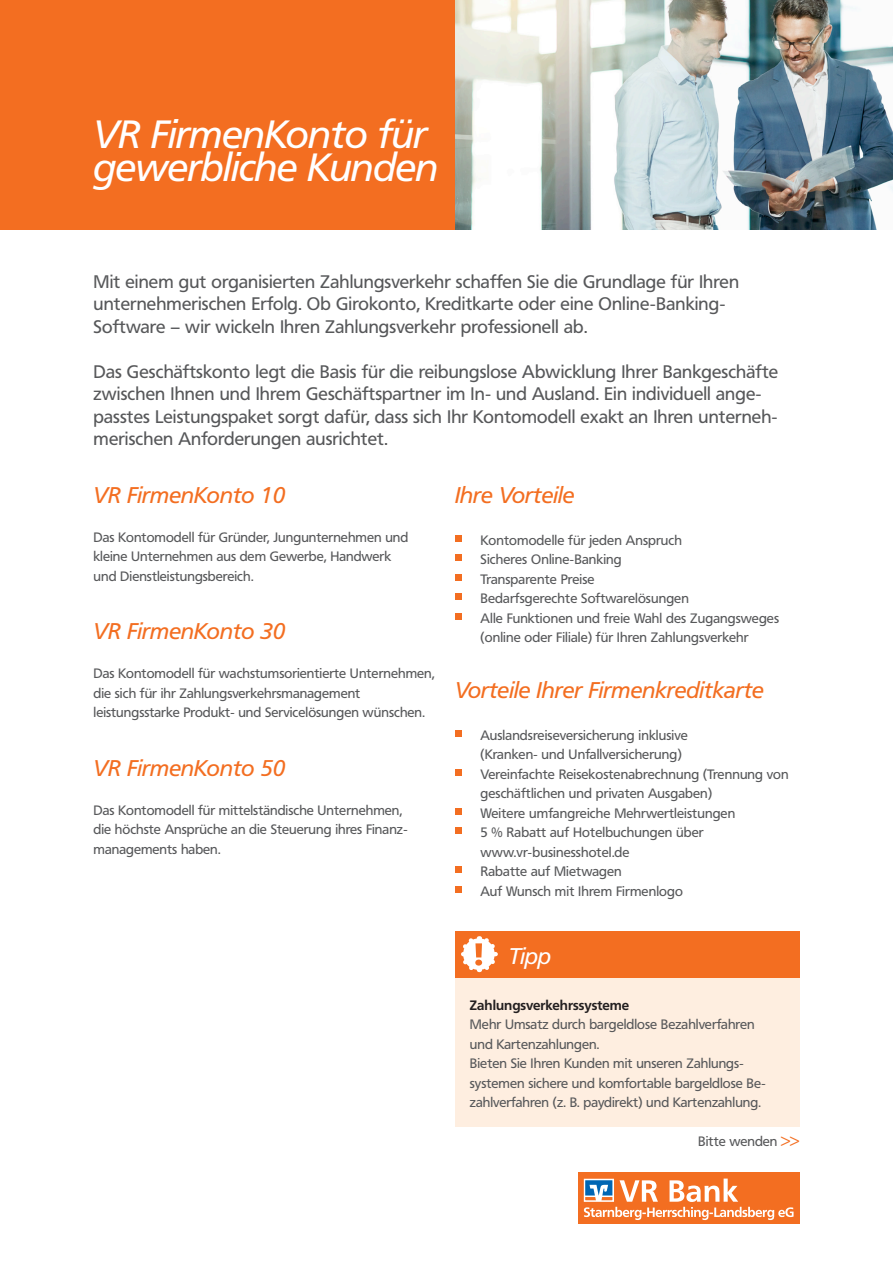
<style>
.page{position:relative;width:893px;height:1263px;background:#fff}
.page>*{position:absolute;margin:0;border:0;box-sizing:border-box;transform-origin:0 0}
.t1{font:italic 39px/33px "Frutiger VR";letter-spacing:-.01em;color:#fff}
.t2{font:italic 22.5px "Frutiger VR";color:#f36e21}
.t3{font:italic 22.5px "Frutiger VR";color:#fff}
.t4{font:18px/22.5px "Frutiger VR";letter-spacing:.005em;color:#57585a}
.t5{font:13.5px/19.5px "Frutiger VR";color:#57585a}
.t6{font:700 13.5px "Frutiger VR";color:#231f20}
.s1{color:#f36e21}
</style>
<div class="page">
<div style="left:0;top:0;width:893px;height:230px;background:#f36e21"></div>
<img style="left:455px;top:0;width:438px;height:230px">
<div style="left:578px;top:1172px;width:221px;height:52px;background:#f36e21"></div>
<svg style="left:583px;top:1178px;width:211px;height:42px"></svg>
<div style="left:455px;top:936px;width:344px;height:191px;background:#feeee0"></div>
<div style="left:455px;top:931px;width:344px;height:46px;background:#f36e21"></div>
<svg style="left:461px;top:936px;width:37px;height:37px"></svg>
<div style="left:475px;top:959px;width:7px;height:6px;background:#f36e21;border-radius:50%"></div>
<div style="left:455px;top:535px;width:6px;height:7px;background:#f36e21"></div>
<svg style="left:455px;top:555px;width:6px;height:6px"></svg>
<svg style="left:455px;top:574px;width:6px;height:6px"></svg>
<svg style="left:455px;top:594px;width:6px;height:6px"></svg>
<div style="left:455px;top:613px;width:6px;height:7px;background:#f36e21"></div>
<svg style="left:455px;top:730px;width:6px;height:6px"></svg>
<div style="left:455px;top:769px;width:6px;height:7px;background:#f36e21"></div>
<svg style="left:455px;top:808px;width:6px;height:6px"></svg>
<svg style="left:455px;top:828px;width:6px;height:6px"></svg>
<svg style="left:455px;top:867px;width:6px;height:6px"></svg>
<div style="left:455px;top:886px;width:6px;height:7px;background:#f36e21"></div>
<h1 class="t1" style="left:94px;top:118px;width:347px">VR FirmenKonto für gewerbliche Kunden</h1>
<h3 class="t4" style="left:94px;top:270px;width:647px">Mit einem gut organisierten Zahlungsverkehr schaffen Sie die Grundlage für Ihren unternehmerischen Erfolg. Ob Girokonto, Kreditkarte oder eine Online-Banking-<br>Software – wir wickeln Ihren Zahlungsverkehr professionell ab.</h3>
<p class="t4" style="left:94px;top:360px;width:686px">Das Geschäftskonto legt die Basis für die reibungslose Abwicklung Ihrer Bankgeschäfte zwischen Ihnen und Ihrem Geschäftspartner im In- und Ausland. Ein individuell ange&shy;passtes Leistungspaket sorgt dafür, dass sich Ihr Kontomodell exakt an Ihren unterneh&shy;merischen Anforderungen ausrichtet.</p>
<h2 class="t2" style="left:94px;top:481px;width:193px">VR FirmenKonto 10</h2>
<p class="t5" style="left:94px;top:527px;width:316px">Das Kontomodell für Gründer, Jungunternehmen und kleine Unternehmen aus dem Gewerbe, Handwerk und Dienstleistungsbereich.</p>
<h2 class="t2" style="left:94px;top:618px;width:193px">VR FirmenKonto 30</h2>
<p class="t5" style="left:94px;top:664px;width:343px">Das Kontomodell für wachstumsorientierte Unternehmen, die sich für ihr Zahlungsverkehrsmanagement leistungsstarke Produkt- und Servicelösungen wünschen.</p>
<h2 class="t2" style="left:94px;top:754px;width:193px">VR FirmenKonto 50</h2>
<p class="t5" style="left:94px;top:800px;width:316px">Das Kontomodell für mittelständische Unternehmen, die höchste Ansprüche an die Steuerung ihres Finanz&shy;managements haben.</p>
<h2 class="t2" style="left:455px;top:481px;width:121px">Ihre Vorteile</h2>
<p class="t5" style="left:480px;top:530px;width:300px">Kontomodelle für jeden Anspruch<br>Sicheres Online-Banking<br>Transparente Preise<br>Bedarfsgerechte Softwarelösungen<br>Alle Funktionen und freie Wahl des Zugangsweges (online oder Filiale) für Ihren Zahlungsverkehr</p>
<h2 class="t2" style="left:455px;top:676px;width:310px">Vorteile Ihrer Firmenkreditkarte</h2>
<p class="t5" style="left:480px;top:725px;width:310px">Auslandsreiseversicherung inklusive<br>(Kranken- und Unfallversicherung)<br>Vereinfachte Reisekostenabrechnung (Trennung von geschäftlichen und privaten Ausgaben)<br>Weitere umfangreiche Mehrwertleistungen<br>5 % Rabatt auf Hotelbuchungen über www.vr-businesshotel.de<br>Rabatte auf Mietwagen<br>Auf Wunsch mit Ihrem Firmenlogo</p>
<h2 class="t3" style="left:509px;top:943px;width:44px">Tipp</h2>
<p class="t6" style="left:470px;top:997px;width:161px">Zahlungsverkehrssysteme</p>
<p class="t5" style="left:470px;top:1015px;width:297px">Mehr Umsatz durch bargeldlose Bezahlverfahren und Kartenzahlungen.<br>Bieten Sie Ihren Kunden mit unseren Zahlungs&shy;systemen sichere und komfortable bargeldlose Be&shy;zahlverfahren (z. B. paydirekt) und Kartenzahlung.</p>
<p class="t5" style="left:698px;top:1132px;width:102px">Bitte wenden <span class="s1">&gt;&gt;</span></p>
</div>
